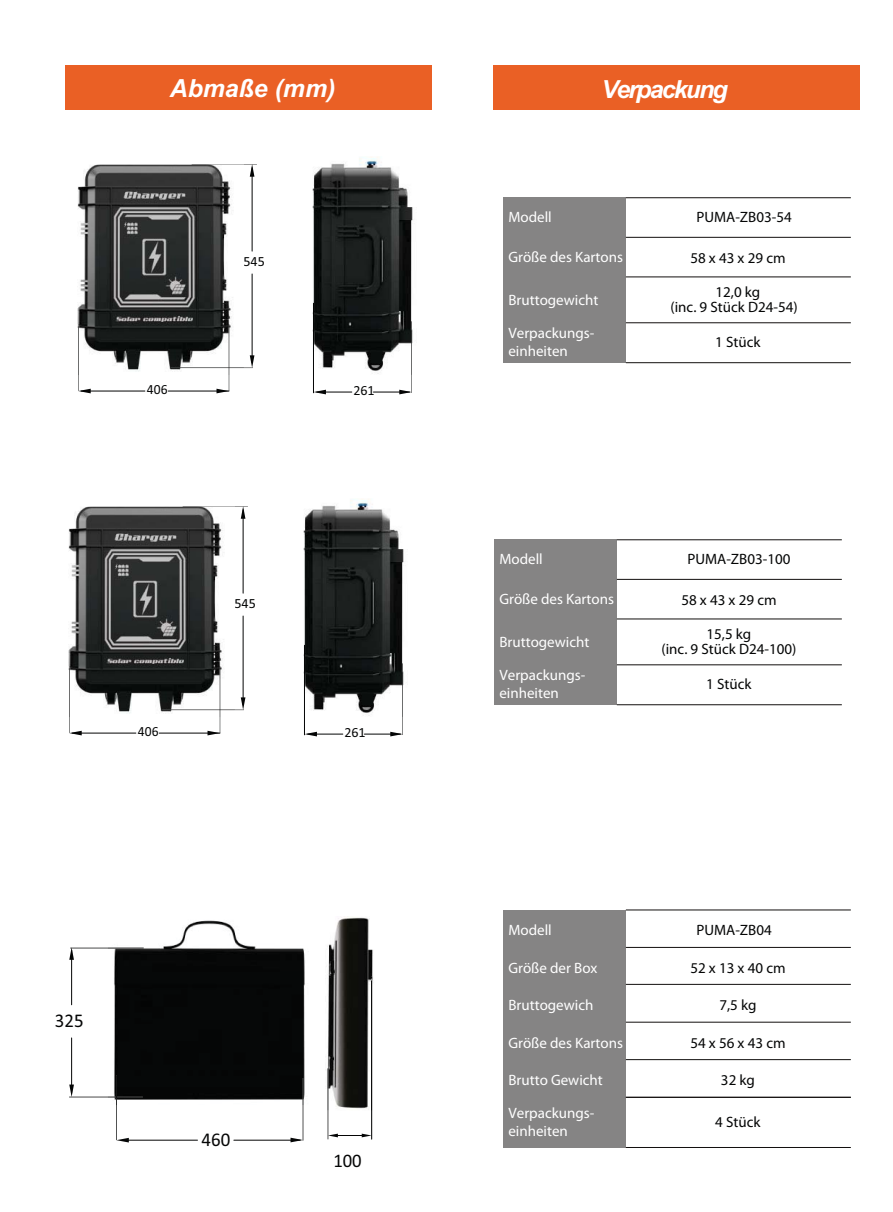
<style>
.page{position:relative;width:893px;height:1212px;background:#fff}
.page>*{position:absolute;margin:0;border:0;box-sizing:border-box;transform-origin:0 0}
.t1{font:italic 700 24.9px "Arial";color:#fff}
.t2{font:italic 700 24.9px "Arial";letter-spacing:-.075em;color:#fff}
.t3{font:19.5px "Calibri";color:#050606}
.t4{font:19.2px "Calibri";color:#050606}
.t5{font:15px/18px "Humanist 777 BT Roman B";color:#fff}
.t6{font:15px/15px "Humanist 777 BT Roman B";color:#040505;text-align:center}
.t7{font:14.1px "Calibri";color:#050606}
</style>
<div class="page">
<div style="left:65px;top:66px;width:367px;height:44px;background:#ea6025"></div>
<div style="left:494px;top:66px;width:366px;height:44px;background:#ea6025"></div>
<div style="left:503px;top:198px;width:123px;height:165px;background:#858484"></div>
<hr style="left:626px;top:362px;width:225px;height:1px;background:#120f0e">
<hr style="left:626px;top:322px;width:225px;height:1px;background:#120f0e">
<hr style="left:626px;top:277px;width:225px;height:1px;background:#120f0e">
<hr style="left:626px;top:237px;width:225px;height:1px;background:#120f0e">
<hr style="left:626px;top:197px;width:225px;height:1px;background:#120f0e">
<hr style="left:252px;top:168px;width:1px;height:83px;background:#040505">
<hr style="left:252px;top:274px;width:1px;height:89px;background:#040505">
<hr style="left:71px;top:950px;width:1px;height:55px;background:#040505">
<hr style="left:71px;top:1038px;width:1px;height:54px;background:#040505">
<hr style="left:168px;top:391px;width:61px;height:1px;background:#040505">
<hr style="left:81px;top:391px;width:64px;height:1px;background:#040505">
<svg style="left:78px;top:375px;width:13px;height:18px"></svg>
<svg style="left:192px;top:164px;width:65px;height:13px"></svg>
<svg style="left:171px;top:327px;width:83px;height:66px"></svg>
<svg style="left:313px;top:390px;width:13px;height:4px"></svg>
<hr style="left:234px;top:1140px;width:66px;height:1px;background:#040505">
<hr style="left:125px;top:1140px;width:72px;height:1px;background:#040505">
<svg style="left:69px;top:947px;width:39px;height:13px"></svg>
<svg style="left:69px;top:1075px;width:74px;height:67px"></svg>
<svg style="left:328px;top:1110px;width:44px;height:29px"></svg>
<svg style="left:399px;top:375px;width:13px;height:19px"></svg>
<hr style="left:373px;top:392px;width:36px;height:1px;background:#040505">
<hr style="left:317px;top:392px;width:35px;height:1px;background:#040505">
<img style="left:77px;top:165px;width:167px;height:210px">
<img style="left:171px;top:368px;width:73px;height:1px">
<img style="left:229px;top:327px;width:1px;height:48px">
<img style="left:78px;top:324px;width:1px;height:51px">
<img style="left:312px;top:157px;width:101px;height:217px">
<img style="left:411px;top:321px;width:1px;height:54px">
<hr style="left:313px;top:303px;width:1px;height:90px;background:#040505">
<img style="left:108px;top:920px;width:197px;height:185px">
<svg style="left:291px;top:1078px;width:13px;height:64px"></svg>
<img style="left:116px;top:1075px;width:1px;height:30px">
<img style="left:108px;top:948px;width:36px;height:1px">
<img style="left:108px;top:1096px;width:35px;height:1px">
<img style="left:327px;top:916px;width:46px;height:194px">
<img style="left:328px;top:1068px;width:1px;height:42px">
<img style="left:371px;top:976px;width:1px;height:134px">
<div style="left:503px;top:910px;width:123px;height:237px;background:#858484"></div>
<hr style="left:626px;top:1059px;width:225px;height:1px;background:#120f0e">
<hr style="left:626px;top:1097px;width:225px;height:1px;background:#120f0e">
<hr style="left:626px;top:1022px;width:225px;height:1px;background:#120f0e">
<hr style="left:626px;top:984px;width:225px;height:1px;background:#120f0e">
<hr style="left:626px;top:947px;width:225px;height:1px;background:#120f0e">
<hr style="left:626px;top:910px;width:225px;height:1px;background:#120f0e">
<hr style="left:626px;top:1147px;width:225px;height:1px;background:#120f0e">
<div style="left:494px;top:540px;width:123px;height:165px;background:#858484"></div>
<hr style="left:617px;top:704px;width:225px;height:1px;background:#120f0e">
<hr style="left:617px;top:664px;width:225px;height:1px;background:#120f0e">
<hr style="left:617px;top:619px;width:225px;height:1px;background:#120f0e">
<hr style="left:617px;top:579px;width:225px;height:1px;background:#120f0e">
<hr style="left:617px;top:539px;width:225px;height:1px;background:#120f0e">
<hr style="left:243px;top:510px;width:1px;height:83px;background:#040505">
<hr style="left:243px;top:616px;width:1px;height:89px;background:#040505">
<hr style="left:159px;top:733px;width:61px;height:1px;background:#040505">
<hr style="left:72px;top:733px;width:64px;height:1px;background:#040505">
<svg style="left:69px;top:717px;width:13px;height:18px"></svg>
<svg style="left:183px;top:506px;width:65px;height:13px"></svg>
<svg style="left:162px;top:669px;width:83px;height:66px"></svg>
<svg style="left:304px;top:732px;width:13px;height:4px"></svg>
<svg style="left:390px;top:717px;width:13px;height:19px"></svg>
<hr style="left:364px;top:734px;width:36px;height:1px;background:#040505">
<hr style="left:308px;top:734px;width:35px;height:1px;background:#040505">
<img style="left:68px;top:507px;width:167px;height:210px">
<img style="left:162px;top:710px;width:73px;height:1px">
<img style="left:220px;top:669px;width:1px;height:48px">
<img style="left:69px;top:666px;width:1px;height:51px">
<img style="left:303px;top:499px;width:101px;height:217px">
<img style="left:402px;top:663px;width:1px;height:54px">
<hr style="left:304px;top:645px;width:1px;height:90px;background:#040505">
<h1 class="t1" style="left:170px;top:79px;width:167px">Abmaße (mm)</h1>
<h1 class="t2" style="left:601px;top:80px;width:128px">Verpackung</h1>
<p class="t7" style="left:147px;top:384px;width:22px">406</p>
<p class="t7" style="left:244px;top:256px;width:23px">545</p>
<p class="t7" style="left:235px;top:598px;width:23px">545</p>
<p class="t7" style="left:353px;top:386px;width:23px">261</p>
<p class="t7" style="left:138px;top:726px;width:22px">406</p>
<p class="t7" style="left:344px;top:728px;width:23px">261</p>
<p class="t5" style="left:508px;top:209px;width:45px">Modell</p>
<p class="t5" style="left:508px;top:248px;width:116px">Größe des Kartons</p>
<p class="t5" style="left:508px;top:292px;width:91px">Bruttogewicht</p>
<p class="t5" style="left:508px;top:325px;width:87px">Verpackungs&shy;einheiten</p>
<p class="t6" style="left:696px;top:210px;width:97px">PUMA-ZB03-54</p>
<p class="t6" style="left:690px;top:251px;width:97px">58 x 43 x 29 cm</p>
<p class="t6" style="left:670px;top:285px;width:129px">12,0 kg<br>(inc. 9 Stück D24-54)</p>
<p class="t6" style="left:715px;top:336px;width:47px">1 Stück</p>
<p class="t5" style="left:499px;top:551px;width:45px">Modell</p>
<p class="t5" style="left:499px;top:590px;width:116px">Größe des Kartons</p>
<p class="t5" style="left:499px;top:634px;width:91px">Bruttogewicht</p>
<p class="t5" style="left:499px;top:667px;width:87px">Verpackungs&shy;einheiten</p>
<p class="t6" style="left:687px;top:552px;width:105px">PUMA-ZB03-100</p>
<p class="t6" style="left:681px;top:593px;width:97px">58 x 43 x 29 cm</p>
<p class="t6" style="left:661px;top:627px;width:136px">15,5 kg<br>(inc. 9 Stück D24-100)</p>
<p class="t6" style="left:706px;top:678px;width:47px">1 Stück</p>
<h2 class="t3" style="left:55px;top:1013px;width:30px">325</h2>
<h2 class="t3" style="left:202px;top:1133px;width:30px">460</h2>
<p class="t4" style="left:333px;top:1154px;width:30px">100</p>
<p class="t5" style="left:508px;top:922px;width:45px">Modell</p>
<p class="t5" style="left:508px;top:960px;width:91px">Größe der Box</p>
<p class="t5" style="left:508px;top:997px;width:86px">Bruttogewich</p>
<p class="t5" style="left:508px;top:1035px;width:116px">Größe des Kartons</p>
<p class="t5" style="left:508px;top:1072px;width:96px">Brutto Gewicht</p>
<p class="t5" style="left:508px;top:1105px;width:87px">Verpackungs&shy;einheiten</p>
<p class="t6" style="left:696px;top:924px;width:77px">PUMA-ZB04</p>
<p class="t6" style="left:690px;top:961px;width:97px">52 x 13 x 40 cm</p>
<p class="t6" style="left:719px;top:999px;width:39px">7,5 kg</p>
<p class="t6" style="left:690px;top:1036px;width:97px">54 x 56 x 43 cm</p>
<p class="t6" style="left:721px;top:1074px;width:35px">32 kg</p>
<p class="t6" style="left:715px;top:1116px;width:47px">4 Stück</p>
</div>
